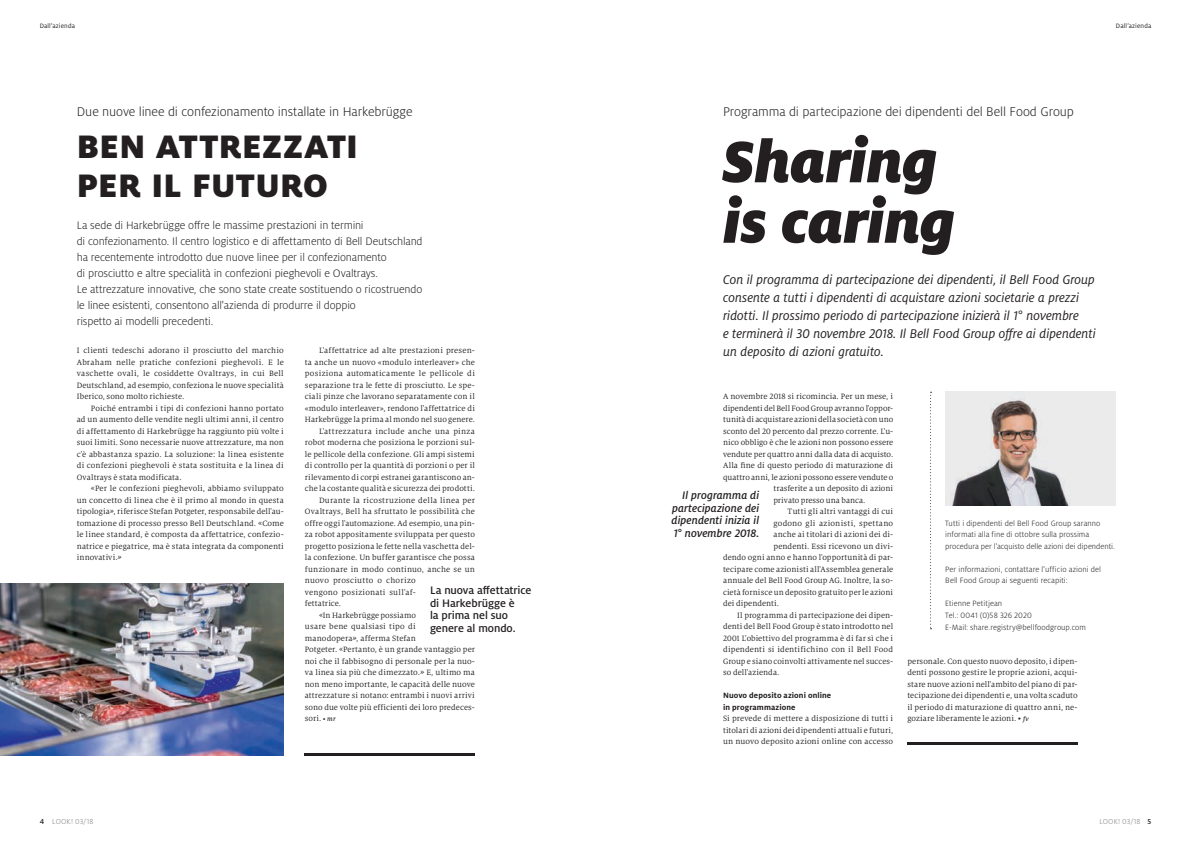
<style>
.page{position:relative;width:1191px;height:842px;background:#fff}
.page>*{position:absolute;margin:0;border:0;box-sizing:border-box;transform-origin:0 0}
.t1{font:italic 900 64.8px/60.5px "Milo Pro";letter-spacing:-.01em;color:#231f20}
.t2{font:900 36px/39px "Milo Pro";letter-spacing:.01em;color:#231f20}
.t3{font:italic 14px/18px "Milo Pro";letter-spacing:-.005em;color:#231f20}
.t4{font:300 14px "Milo Pro";letter-spacing:-.01em;color:#231f20}
.t5{font:300 12px/16px "Milo Pro";letter-spacing:-.015em;color:#231f20}
.t6{font:italic 500 12px/12.5px "Milo Pro";color:#231f20;text-align:justify}
.t7{font:500 12px/12.5px "Milo Pro";letter-spacing:-.01em;color:#231f20}
.t8{font:8.5px/11.5px "Milo Serif Pro";letter-spacing:.01em;color:#231f20;text-align:justify}
.t9{font:300 8.5px/11.5px "Milo Pro";letter-spacing:.005em;color:#231f20}
.t10{font:8.5px "Milo Serif Pro";letter-spacing:.03em;color:#231f20}
.t11{font:700 8.5px/11.5px "Milo Pro";letter-spacing:.015em;color:#231f20}
.t12{font:300 8px "Milo Pro";letter-spacing:.01em;color:#808285}
.t13{font:7px "Milo Pro";letter-spacing:.02em;color:#231f20}
.s1{font-weight:500;font-style:italic}
.s2{font-weight:500;font-style:italic;font-size:7px}
.s3{font-weight:500;color:#231f20}
</style>
<div class="page">
<img style="left:0;top:583px;width:283px;height:173px">
<hr style="left:305px;top:754px;width:170px;height:2px;background:#231f20">
<img style="left:945px;top:392px;width:170px;height:113px">
<hr style="left:907px;top:742px;width:170px;height:2px;background:#231f20">
<svg style="left:930px;top:392px;width:1px;height:237px"></svg>
<p class="t13" style="left:40px;top:22px;width:37px">Dall'azienda</p>
<h3 class="t4" style="left:77px;top:104px;width:337px">Due nuove linee di confezionamento installate in Harkebrügge</h3>
<h2 class="t2" style="left:77px;top:127px;width:283px">BEN ATTREZZATI<br>PER IL FUTURO</h2>
<p class="t5" style="left:77px;top:217px;width:347px">La sede di Harkebrügge offre le massime prestazioni in termini<br>di confezionamento. Il centro logistico e di affettamento di Bell Deutschland ha recentemente introdotto due nuove linee per il confezionamento<br>di prosciutto e altre specialità in confezioni pieghevoli e Ovaltrays.<br>Le attrezzature innovative, che sono state create sostituendo o ricostruendo le linee esistenti, consentono all'azienda di produrre il doppio<br>rispetto ai modelli precedenti.</p>
<p class="t8" style="left:77px;top:345px;width:208px">I clienti tedeschi adorano il prosciutto del marchio Abraham nelle pratiche confezioni pieghevoli. E le vaschette ovali, le cosiddette Ovaltrays, in cui Bell Deutschland, ad esempio, confeziona le nuove specialità Iberico, sono molto richieste.</p>
<p class="t8" style="left:77px;top:402px;width:208px;text-indent:14px">Poiché entrambi i tipi di confezioni hanno portato ad un aumento delle vendite negli ultimi anni, il centro di affettamento di Harkebrügge ha raggiunto più volte i suoi limiti. Sono necessarie nuove attrezzature, ma non c'è abbastanza spazio. La soluzione: la linea esistente di confezioni pieghevoli è stata sostituita e la linea di Ovaltrays è stata modificata.</p>
<p class="t8" style="left:77px;top:483px;width:208px;text-indent:14px">«Per le confezioni pieghevoli, abbiamo sviluppato un concetto di linea che è il primo al mondo in questa tipologia<span class="s1">»</span>, riferisce Stefan Potgeter, responsabile dell'au&shy;tomazione di processo presso Bell Deutschland. «Come le linee standard, è composta da affettatrice, confezio&shy;natrice e piegatrice, ma è stata integrata da componenti innovativi.<span class="s1">»</span></p>
<p class="t8" style="left:319px;top:345px;width:157px">L'affettatrice ad alte prestazioni presen-</p>
<p class="t8" style="left:305px;top:356px;width:172px">ta anche un nuovo «modulo interleaver» che</p>
<p class="t10" style="left:305px;top:369px;width:172px">posiziona automaticamente le pellicole di</p>
<p class="t8" style="left:305px;top:379px;width:172px">separazione tra le fette di prosciutto. Le spe-</p>
<p class="t8" style="left:305px;top:391px;width:172px">ciali pinze che lavorano separatamente con il</p>
<p class="t8" style="left:305px;top:402px;width:172px">«modulo interleaver», rendono l'affettatrice di</p>
<p class="t8" style="left:305px;top:414px;width:172px">Harkebrügge la prima al mondo nel suo genere.</p>
<p class="t10" style="left:319px;top:426px;width:157px">L'attrezzatura include anche una pinza</p>
<p class="t8" style="left:305px;top:437px;width:172px">robot moderna che posiziona le porzioni sul-</p>
<p class="t8" style="left:305px;top:448px;width:172px">le pellicole della confezione. Gli ampi sistemi</p>
<p class="t8" style="left:305px;top:460px;width:172px">di controllo per la quantità di porzioni o per il</p>
<p class="t8" style="left:305px;top:471px;width:172px">rilevamento di corpi estranei garantiscono an-</p>
<p class="t8" style="left:305px;top:483px;width:172px">che la costante qualità e sicurezza dei prodotti.</p>
<p class="t10" style="left:319px;top:495px;width:157px">Durante la ricostruzione della linea per</p>
<p class="t8" style="left:305px;top:506px;width:172px">Ovaltrays, Bell ha sfruttato le possibilità che</p>
<p class="t8" style="left:305px;top:517px;width:172px">offre oggi l'automazione. Ad esempio, una pin-</p>
<p class="t8" style="left:305px;top:529px;width:172px">za robot appositamente sviluppata per questo</p>
<p class="t8" style="left:305px;top:540px;width:172px">progetto posiziona le fette nella vaschetta del-</p>
<p class="t8" style="left:305px;top:552px;width:172px">la confezione. Un buffer garantisce che possa</p>
<p class="t8" style="left:305px;top:563px;width:172px">funzionare in modo continuo, anche se un</p>
<p class="t10" style="left:305px;top:576px;width:113px">nuovo prosciutto o chorizo</p>
<p class="t10" style="left:305px;top:587px;width:113px">vengono posizionati sull'af-</p>
<p class="t8" style="left:305px;top:598px;width:38px">fettatrice.</p>
<p class="t8" style="left:319px;top:609px;width:98px">«In Harkebrügge possiamo</p>
<p class="t10" style="left:305px;top:622px;width:113px">usare bene qualsiasi tipo di</p>
<p class="t8" style="left:305px;top:632px;width:113px">manodopera<span class="s1">»</span>, afferma Stefan</p>
<p class="t8" style="left:305px;top:644px;width:172px">Potgeter. «Pertanto, è un grande vantaggio per</p>
<p class="t8" style="left:305px;top:655px;width:172px">noi che il fabbisogno di personale per la nuo-</p>
<p class="t8" style="left:305px;top:667px;width:172px">va linea sia più che dimezzato.<span class="s1">»</span> E, ultimo ma</p>
<p class="t8" style="left:305px;top:678px;width:172px">non meno importante, le capacità delle nuove</p>
<p class="t8" style="left:305px;top:690px;width:172px">attrezzature si notano: entrambi i nuovi arrivi</p>
<p class="t8" style="left:305px;top:701px;width:172px">sono due volte più efficienti dei loro predeces-</p>
<p class="t8" style="left:305px;top:713px;width:32px">sori. <span class="s2">• mr</span></p>
<h3 class="t7" style="left:430px;top:584px;width:103px">La nuova affettatrice di Harkebrügge è<br>la prima nel suo genere al mondo.</h3>
<p class="t12" style="left:40px;top:817px;width:55px"><span class="s3">4</span> LOOK! 03/18</p>
<p class="t13" style="left:1116px;top:22px;width:37px">Dall’azienda</p>
<h3 class="t4" style="left:723px;top:104px;width:352px">Programma di partecipazione dei dipendenti del Bell Food Group</h3>
<h1 class="t1" style="left:723px;top:131px;width:234px">Sharing is caring</h1>
<p class="t3" style="left:723px;top:271px;width:374px">Con il programma di partecipazione dei dipendenti, il Bell Food Group consente a tutti i dipendenti di acquistare azioni societarie a prezzi ridotti. Il prossimo periodo di partecipazione inizierà il 1° novembre<br>e terminerà il 30 novembre 2018. Il Bell Food Group offre ai dipendenti un deposito di azioni gratuito.</p>
<p class="t8" style="left:723px;top:391px;width:172px">A novembre 2018 si ricomincia. Per un mese, i</p>
<p class="t8" style="left:723px;top:402px;width:172px">dipendenti del Bell Food Group avranno l'oppor-</p>
<p class="t8" style="left:723px;top:414px;width:172px">tunità di acquistare azioni della società con uno</p>
<p class="t8" style="left:723px;top:425px;width:172px">sconto del 20 percento dal prezzo corrente. L'u-</p>
<p class="t8" style="left:723px;top:437px;width:172px">nico obbligo è che le azioni non possono essere</p>
<p class="t8" style="left:723px;top:448px;width:172px">vendute per quattro anni dalla data di acquisto.</p>
<p class="t8" style="left:723px;top:460px;width:172px">Alla fine di questo periodo di maturazione di</p>
<p class="t8" style="left:723px;top:471px;width:172px">quattro anni, le azioni possono essere vendute o</p>
<p class="t8" style="left:773px;top:483px;width:121px">trasferite a un deposito di azioni</p>
<p class="t8" style="left:773px;top:494px;width:93px">privato presso una banca.</p>
<p class="t8" style="left:787px;top:506px;width:107px">Tutti gli altri vantaggi di cui</p>
<p class="t10" style="left:773px;top:518px;width:121px">godono gli azionisti, spettano</p>
<p class="t8" style="left:773px;top:529px;width:121px">anche ai titolari di azioni dei di-</p>
<p class="t8" style="left:773px;top:540px;width:121px">pendenti. Essi ricevono un divi-</p>
<p class="t8" style="left:723px;top:552px;width:172px">dendo ogni anno e hanno l'opportunità di par-</p>
<p class="t8" style="left:723px;top:563px;width:172px">tecipare come azionisti all'Assemblea generale</p>
<p class="t8" style="left:723px;top:575px;width:172px">annuale del Bell Food Group AG. Inoltre, la so-</p>
<p class="t8" style="left:723px;top:586px;width:172px">cietà fornisce un deposito gratuito per le azioni</p>
<p class="t8" style="left:723px;top:598px;width:57px">dei dipendenti.</p>
<p class="t8" style="left:737px;top:609px;width:157px">Il programma di partecipazione dei dipen-</p>
<p class="t8" style="left:723px;top:621px;width:172px">denti del Bell Food Group è stato introdotto nel</p>
<p class="t8" style="left:723px;top:632px;width:172px">2001 L'obiettivo del programma è di far sì che i</p>
<p class="t8" style="left:723px;top:644px;width:172px">dipendenti si identifichino con il Bell Food</p>
<p class="t8" style="left:723px;top:655px;width:172px">Group e siano coinvolti attivamente nel succes-</p>
<p class="t8" style="left:723px;top:667px;width:58px">so dell'azienda.</p>
<p class="t11" style="left:723px;top:690px;width:110px">Nuovo deposito azioni online in programmazione</p>
<p class="t8" style="left:723px;top:713px;width:172px">Si prevede di mettere a disposizione di tutti i titolari di azioni dei dipendenti attuali e futuri, un nuovo deposito azioni online con accesso</p>
<h3 class="t6" style="left:671px;top:489px;width:89px;text-indent:11px">Il programma di partecipazione dei dipendenti inizia il 1° novembre 2018.</h3>
<p class="t9" style="left:945px;top:517px;width:171px">Tutti i dipendenti del Bell Food Group saranno informati alla fine di ottobre sulla prossima procedura per l'acquisto delle azioni dei dipendenti.</p>
<p class="t9" style="left:945px;top:563px;width:157px">Per informazioni, contattare l'ufficio azioni del<br>Bell Food Group ai seguenti recapiti:</p>
<p class="t9" style="left:945px;top:598px;width:88px">Etienne Petitjean<br>Tel.: 0041 (0)58 326 2020</p>
<p class="t9" style="left:945px;top:622px;width:142px">E-Mail: share.registry@bellfoodgroup.com</p>
<p class="t8" style="left:907px;top:655px;width:172px">personale. Con questo nuovo deposito, i dipen&shy;denti possono gestire le proprie azioni, acqui&shy;stare nuove azioni nell'ambito del piano di par&shy;tecipazione dei dipendenti e, una volta scaduto il periodo di maturazione di quattro anni, ne&shy;goziare liberamente le azioni. • <span class="s2">fv</span></p>
<p class="t12" style="left:1099px;top:817px;width:53px">LOOK! 03/18 <span class="s3">5</span></p>
</div>
